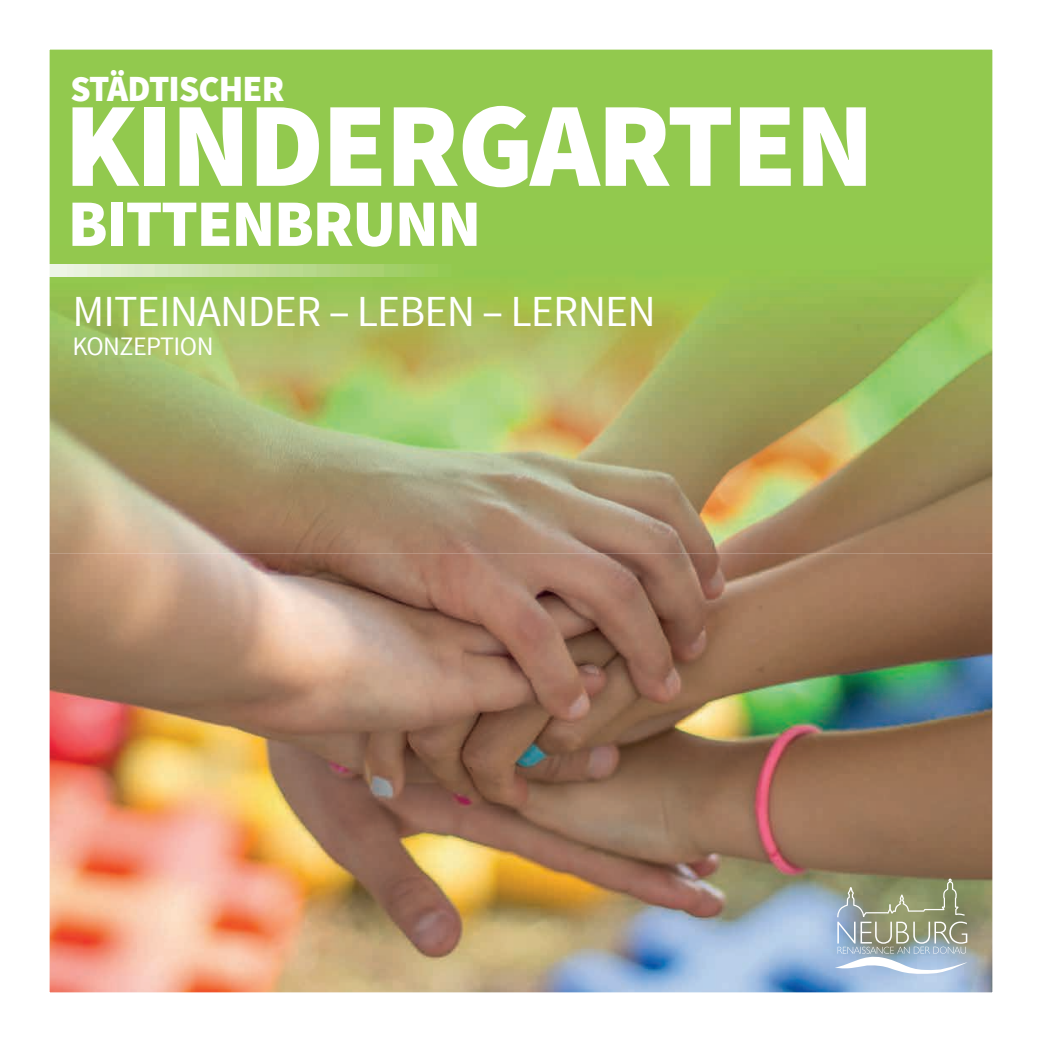
<style>
.page{position:relative;width:1042px;height:1042px;background:#fff}
.page>*{position:absolute;margin:0;border:0;box-sizing:border-box;transform-origin:0 0}
.t1{font:900 120.75px "Source Sans Pro";letter-spacing:-.02em;color:#fff}
.t2{font:900 66.5px "Source Sans Pro";letter-spacing:-.02em;color:#fff}
.t3{font:44.27px "Source Sans Pro";letter-spacing:-.02em;color:#fff}
.t4{font:900 36.75px "Source Sans Pro";letter-spacing:-.025em;color:#fff}
.t5{font:26.6px "Source Sans Pro";letter-spacing:-.02em;color:#fff}
</style>
<div class="page">
<img style="left:49px;top:49px;width:944px;height:944px">
<p class="t4" style="left:70px;top:64px;width:215px">STÄDTISCHER</p>
<h1 class="t1" style="left:64px;top:67px;width:812px">KINDERGARTEN</h1>
<h2 class="t2" style="left:68px;top:180px;width:415px">BITTENBRUNN</h2>
<p class="t3" style="left:72px;top:283px;width:585px">MITEINANDER – LEBEN – LERNEN</p>
<p class="t5" style="left:72px;top:330px;width:143px">KONZEPTION</p>
</div>
